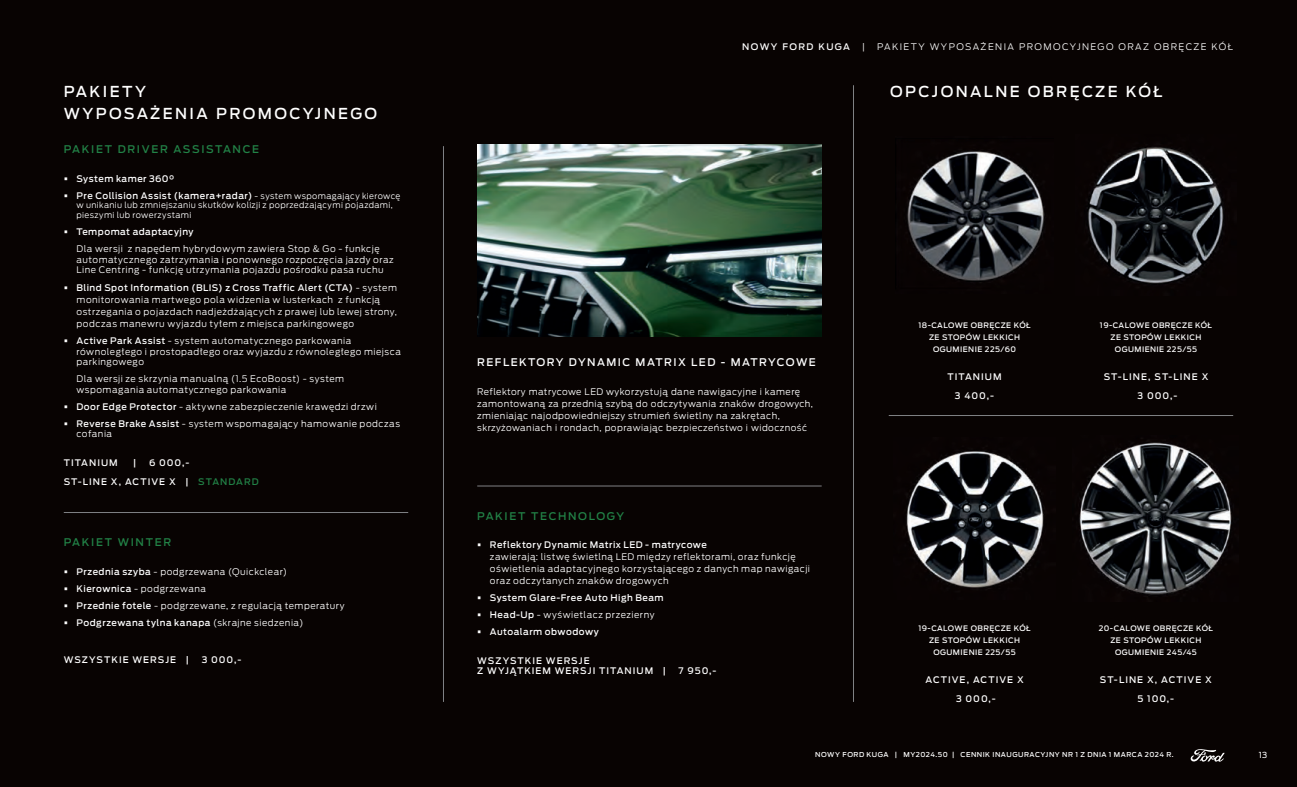
<style>
.page{position:relative;width:1297px;height:787px;background:#080302}
.page>*{position:absolute;margin:0;border:0;box-sizing:border-box;transform-origin:0 0}
.t1{font:500 15px/22.2px "Ford Antenna";letter-spacing:.16em;color:#fff}
.t2{font:500 10.5px "Ford Antenna";letter-spacing:.16em;color:#228347}
.t3{font:500 10.5px "Ford Antenna";letter-spacing:.14em;color:#fff}
.t4{font:300 9px/12px "Ford Antenna";letter-spacing:.05em;color:#fff}
.t5{font:500 9px/19px "Ford Antenna";letter-spacing:.1em;color:#fff;text-align:center}
.t6{font:500 9px "Ford Antenna";letter-spacing:.05em;color:#fff}
.t7{font:300 9px "Ford Antenna";letter-spacing:.16em;color:#fff}
.t8{font:500 9px "Ford Antenna";letter-spacing:.155em;color:#fff}
.t9{font:300 8.25px/9.9px "Ford Antenna";letter-spacing:.04em;color:#fff}
.t10{font:8.25px "Ford Antenna";color:#fff}
.t11{font:500 7.5px/12px "Ford Antenna";letter-spacing:.06em;color:#fff;text-align:center}
.t12{font:500 6.75px "Ford Antenna";letter-spacing:.075em;color:#fff}
.s1{font-weight:900;font-size:10.5px}
.s2{font-weight:300;font-size:8.25px}
.s3{font-weight:500}
.s4{color:#228347}
.s5{font-weight:300}
</style>
<div class="page">
<svg style="left:1191px;top:749px;width:34px;height:12px"></svg>
<img style="left:477px;top:145px;width:345px;height:191px">
<hr style="left:443px;top:146px;width:1px;height:556px;background:#808285">
<hr style="left:853px;top:85px;width:1px;height:617px;background:#808285">
<hr style="left:64px;top:512px;width:344px;height:1px;background:#808285">
<img style="left:907px;top:151px;width:138px;height:132px">
<img style="left:1079px;top:442px;width:153px;height:153px">
<img style="left:1086px;top:147px;width:138px;height:137px">
<img style="left:906px;top:451px;width:138px;height:138px">
<hr style="left:477px;top:486px;width:345px;height:1px;background:#808285">
<hr style="left:889px;top:415px;width:344px;height:1px;background:#808285">
<h1 class="t1" style="left:64px;top:79px;width:315px">PAKIETY<br>WYPOSAŻENIA PROMOCYJNEGO</h1>
<p class="t2" style="left:64px;top:140px;width:197px">PAKIET DRIVER ASSISTANCE</p>
<p class="t6" style="left:64px;top:170px;width:112px"><span class="s1">•</span> System kamer 360°</p>
<p class="t6" style="left:64px;top:187px;width:338px"><span class="s1">•</span> Pre Collision Assist (kamera+radar) <span class="s2">- system wspomagający kierowcę</span></p>
<p class="t9" style="left:77px;top:199px;width:318px">w unikaniu lub zmniejszaniu skutków kolizji z poprzedzającymi pojazdami, pieszymi lub rowerzystami</p>
<p class="t4" style="left:77px;top:222px;width:305px;line-height:16.8px;text-indent:-13px"><span class="s1">•</span> <span class="s3">Tempomat adaptacyjny<br></span>Dla wersji z napędem hybrydowym zawiera Stop &amp; Go - funkcję</p>
<p class="t4" style="left:77px;top:253px;width:319px;line-height:10.5px">automatycznego zatrzymania i ponownego rozpoczęcia jazdy oraz<br>Line Centring - funkcję utrzymania pojazdu pośrodku pasa ruchu</p>
<p class="t4" style="left:77px;top:281px;width:322px;text-indent:-13px"><span class="s1">•</span> <span class="s3">Blind Spot Information (BLIS) z Cross Traffic Alert (CTA)</span> - system monitorowania martwego pola widzenia w lusterkach z funkcją ostrzegania o pojazdach nadjeżdżających z prawej lub lewej strony, podczas manewru wyjazdu tyłem z miejsca parkingowego</p>
<p class="t4" style="left:77px;top:335px;width:326px;line-height:10.5px;text-indent:-13px"><span class="s1">•</span> <span class="s3">Active Park Assist</span> - system automatycznego parkowania równoległego i prostopadłego oraz wyjazdu z równoległego miejsca parkingowego</p>
<p class="t4" style="left:77px;top:373px;width:269px;line-height:10.5px">Dla wersji ze skrzynia manualną (1.5 EcoBoost) - system wspomagania automatycznego parkowania</p>
<p class="t4" style="left:64px;top:399px;width:315px"><span class="s1">•</span> <span class="s3">Door Edge Protector</span> - aktywne zabezpieczenie krawędzi drzwi</p>
<p class="t4" style="left:77px;top:417px;width:325px;line-height:10.5px;text-indent:-13px"><span class="s1">•</span> <span class="s3">Reverse Brake Assist</span> - system wspomagający hamowanie podczas cofania</p>
<p class="t5" style="left:64px;top:452px;width:55px">TITANIUM</p>
<p class="t5" style="left:133px;top:452px;width:5px">|</p>
<p class="t5" style="left:64px;top:452px;width:196px;text-align:left;text-indent:85px">6 000,-<br>ST-LINE X, ACTIVE X | <span class="s4">STANDARD</span></p>
<p class="t2" style="left:64px;top:533px;width:109px">PAKIET WINTER</p>
<p class="t4" style="left:64px;top:564px;width:225px"><span class="s1">•</span> <span class="s3">Przednia szyba</span> - podgrzewana (Quickclear)</p>
<p class="t4" style="left:64px;top:581px;width:144px"><span class="s1">•</span> <span class="s3">Kierownica</span> - podgrzewana</p>
<p class="t4" style="left:64px;top:598px;width:282px"><span class="s1">•</span> <span class="s3">Przednie fotele</span> - podgrzewane, z regulacją temperatury</p>
<p class="t6" style="left:64px;top:614px;width:241px"><span class="s1">•</span> Podgrzewana tylna kanapa <span class="s5">(skrajne siedzenia)</span></p>
<p class="t5" style="left:64px;top:648px;width:127px">WSZYSTKIE WERSJE |</p>
<p class="t5" style="left:202px;top:648px;width:41px">3 000,-</p>
<p class="t8" style="left:742px;top:39px;width:109px">NOWY FORD KUGA</p>
<p class="t4" style="left:862px;top:39px;width:4px">|</p>
<p class="t7" style="left:877px;top:39px;width:358px">PAKIETY WYPOSAŻENIA PROMOCYJNEGO ORAZ OBRĘCZE KÓŁ</p>
<h1 class="t1" style="left:890px;top:79px;width:274px">OPCJONALNE OBRĘCZE KÓŁ</h1>
<p class="t3" style="left:477px;top:353px;width:340px">REFLEKTORY DYNAMIC MATRIX LED - MATRYCOWE</p>
<p class="t4" style="left:477px;top:384px;width:337px">Reflektory matrycowe LED wykorzystują dane nawigacyjne i kamerę zamontowaną za przednią szybą do odczytywania znaków drogowych, zmieniając najodpowiedniejszy strumień świetlny na zakrętach, skrzyżowaniach i rondach, poprawiając bezpieczeństwo i widoczność</p>
<p class="t2" style="left:477px;top:507px;width:149px">PAKIET TECHNOLOGY</p>
<p class="t4" style="left:490px;top:538px;width:322px;text-indent:-13px"><span class="s1">•</span> <span class="s3">Reflektory Dynamic Matrix LED - matrycowe<br></span>zawierają: listwę świetlną LED między reflektorami, oraz funkcję oświetlenia adaptacyjnego korzystającego z danych map nawigacji oraz odczytanych znaków drogowych</p>
<p class="t6" style="left:477px;top:590px;width:188px"><span class="s1">•</span> System Glare-Free Auto High Beam</p>
<p class="t4" style="left:477px;top:608px;width:179px"><span class="s1">•</span> <span class="s3">Head-Up</span> - wyświetlacz przezierny</p>
<p class="t6" style="left:477px;top:624px;width:123px"><span class="s1">•</span> Autoalarm obwodowy</p>
<p class="t5" style="left:477px;top:654px;width:190px;line-height:10.5px;text-align:left">WSZYSTKIE WERSJE<br>Z WYJĄTKIEM WERSJI TITANIUM |</p>
<p class="t5" style="left:679px;top:660px;width:39px">7 950,-</p>
<p class="t11" style="left:918px;top:318px;width:114px">18-CALOWE OBRĘCZE KÓŁ<br>ZE STOPÓW LEKKICH<br>OGUMIENIE 225/60</p>
<p class="t5" style="left:947px;top:366px;width:55px">TITANIUM<br>3 400,-</p>
<p class="t11" style="left:1100px;top:318px;width:114px">19-CALOWE OBRĘCZE KÓŁ<br>ZE STOPÓW LEKKICH<br>OGUMIENIE 225/55</p>
<p class="t5" style="left:1104px;top:366px;width:106px">ST-LINE, ST-LINE X<br>3 000,-</p>
<p class="t11" style="left:918px;top:621px;width:114px">19-CALOWE OBRĘCZE KÓŁ<br>ZE STOPÓW LEKKICH<br>OGUMIENIE 225/55</p>
<p class="t5" style="left:925px;top:669px;width:100px">ACTIVE, ACTIVE X<br>3 000,-</p>
<p class="t11" style="left:1099px;top:621px;width:116px">20-CALOWE OBRĘCZE KÓŁ<br>ZE STOPÓW LEKKICH<br>OGUMIENIE 245/45</p>
<p class="t5" style="left:1100px;top:669px;width:113px">ST-LINE X, ACTIVE X<br>5 100,-</p>
<p class="t12" style="left:815px;top:749px;width:360px">NOWY FORD KUGA | MY2024.50 | CENNIK INAUGURACYJNY NR 1 Z DNIA 1 MARCA 2024 R.</p>
<p class="t10" style="left:1259px;top:747px;width:10px">13</p>
</div>
